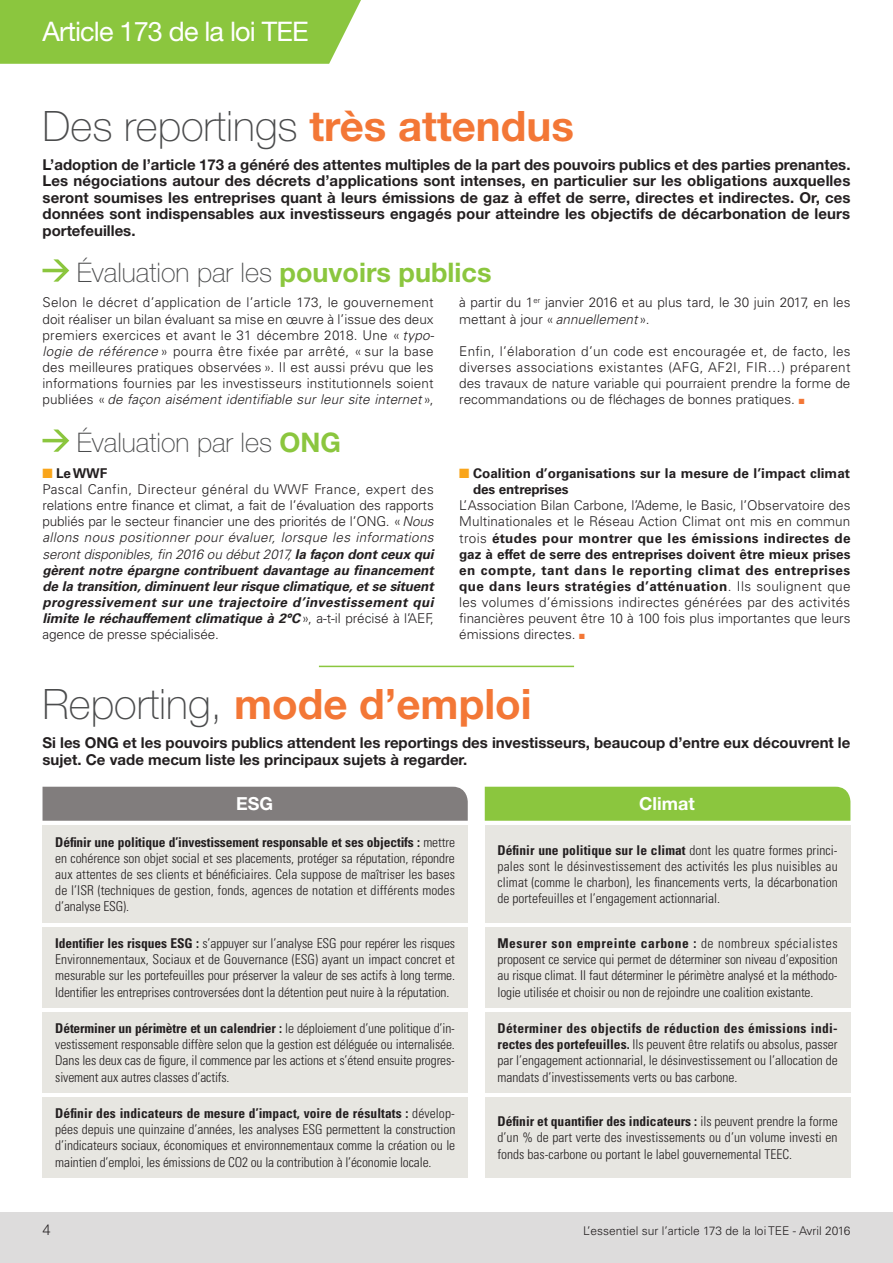
<style>
.page{position:relative;width:893px;height:1263px;background:#fff}
.page>*{position:absolute;margin:0;border:0;box-sizing:border-box;transform-origin:0 0}
.t1{font:100 42px "Helvetica Neue LT Std";color:#4b4c4d}
.t2{font:700 42px "Helvetica Neue LT Std";color:#f37736}
.t3{font:100 27px "Helvetica Neue LT Std";color:#4b4c4d}
.t4{font:27px "Helvetica Neue LT Std";letter-spacing:-.03em;color:#fff}
.t5{font:700 18px "Helvetica Neue LT Std";color:#fff}
.t6{font:700 15px/16.5px "Helvetica Neue LT Std";color:#231f20;text-align:justify}
.t7{font:300 15px "Helvetica Neue LT Std";color:#231f20}
.t8{font:300 condensed 13.5px/16px "Univers LT Std";letter-spacing:-.01em;color:#231f20;text-align:justify}
.t9{font:300 13.5px/16px "Univers LT Std";color:#231f20;text-align:justify}
.t10{font:italic 700 13.5px/16px "Univers LT Std";letter-spacing:-.005em;color:#231f20}
.t11{font:700 13.5px/16px "Univers LT Std";letter-spacing:.005em;color:#231f20}
.t12{font:300 12px "Univers LT Std";color:#231f20}
.s1{font-weight:700;color:#f37736}
.s2{font-weight:700;color:#8bc63e}
.s3{font-style:italic}
.s4{color:#f9a51b}
.s5{font-style:normal}
.s6{font-weight:300;font-style:normal}
.s7{font-weight:300}
.s8{color:#f37736}
.s9{font-weight:700}
.s10{font-weight:100;color:#4b4c4d}
</style>
<div class="page">
<div style="left:0;top:1212px;width:893px;height:51px;background:#dddcdc"></div>
<svg style="left:43px;top:259px;width:26px;height:23px"></svg>
<svg style="left:43px;top:429px;width:26px;height:23px"></svg>
<div style="left:43px;top:825px;width:425px;height:98px;background:#e7e6e1"></div>
<div style="left:485px;top:825px;width:365px;height:98px;background:#e7e6e1"></div>
<div style="left:43px;top:927px;width:425px;height:81px;background:#e7e6e1"></div>
<div style="left:485px;top:927px;width:365px;height:81px;background:#e7e6e1"></div>
<div style="left:43px;top:1012px;width:425px;height:81px;background:#e7e6e1"></div>
<div style="left:485px;top:1012px;width:365px;height:81px;background:#e7e6e1"></div>
<div style="left:43px;top:1097px;width:425px;height:81px;background:#e7e6e1"></div>
<div style="left:485px;top:1097px;width:365px;height:81px;background:#e7e6e1"></div>
<div style="left:0;top:0;width:361px;height:64px;background:#8bc63e"></div>
<div style="left:43px;top:787px;width:425px;height:34px;background:#817d7d"></div>
<div style="left:485px;top:787px;width:365px;height:34px;background:#8bc63e"></div>
<hr style="left:319px;top:666px;width:255px;height:1px;background:#8bc63e">
<h2 class="t4" style="left:43px;top:15px;width:268px">Article 173 de la loi TEE</h2>
<h1 class="t1" style="left:43px;top:102px;width:533px">Des reportings <span class="s1">très attendus</span></h1>
<p class="t6" style="left:43px;top:156px;width:810px">L’adoption de l’article 173 a généré des attentes multiples de la part des pouvoirs publics et des parties prenantes.<br>Les négociations autour des décrets d’applications sont intenses, en particulier sur les obligations auxquelles seront soumises les entreprises quant à leurs émissions de gaz à effet de serre, directes et indirectes. Or, ces données sont indispensables aux investisseurs engagés pour atteindre les objectifs de décarbonation de leurs portefeuilles.</p>
<h2 class="t3" style="left:77px;top:257px;width:416px">Évaluation par les <span class="s2">pouvoirs publics</span></h2>
<p class="t9" style="left:43px;top:295px;width:393px">Selon le décret d’application de l’article 173, le gouvernement doit réaliser un bilan évaluant sa mise en œuvre à l’issue des deux premiers exercices et avant le 31 décembre 2018. Une « <span class="s3">typo&shy;logie de référence</span> » pourra être fixée par arrêté, « sur la base des meilleures pratiques observées ». Il est aussi prévu que les informations fournies par les investisseurs institutionnels soient publiées «<span class="s3">de façon aisément identifiable sur leur site internet</span>»,</p>
<h2 class="t3" style="left:77px;top:427px;width:266px">Évaluation par les <span class="s2">ONG</span></h2>
<p class="t10" style="left:43px;top:465px;width:393px"><span class="s4">■</span> <span class="s5">Le WWF<br></span><span class="s6">Pascal Canfin, Directeur général du WWF France, expert des relations entre finance et climat, a fait de l’évaluation des rapports publiés par le secteur financier une des priorités de l’ONG. «</span><span class="s7">Nous allons nous positionner pour évaluer, lorsque les informations seront disponibles, fin 2016 ou début 2017,</span> la façon dont ceux qui gèrent notre épargne contribuent davantage au financement de la transition, diminuent leur risque climatique, et se situent progressivement sur une trajectoire d’investissement qui limite le réchauffement climatique à 2°C<span class="s6">», a-t-il précisé à l’AEF, agence de presse spécialisée.</span></p>
<p class="t9" style="left:459px;top:295px;width:393px">à partir du 1<sup>er</sup> janvier 2016 et au plus tard, le 30 juin 2017, en les mettant à jour «<span class="s3">annuellement</span>».</p>
<p class="t9" style="left:459px;top:343px;width:393px">Enfin, l’élaboration d’un code est encouragée et, de facto, les diverses associations existantes (AFG, AF2I, FIR…) préparent des travaux de nature variable qui pourraient prendre la forme de recommandations ou de fléchages de bonnes pratiques. <span class="s8">■</span></p>
<p class="t11" style="left:473px;top:465px;width:379px;text-indent:-14px"><span class="s4">■</span> Coalition d’organisations sur la mesure de l’impact climat des entreprises</p>
<p class="t9" style="left:459px;top:497px;width:393px">L’Association Bilan Carbone, l’Ademe, le Basic, l’Observatoire des Multinationales et le Réseau Action Climat ont mis en commun trois <span class="s9">études pour montrer que les émissions indirectes de gaz à effet de serre des entreprises doivent être mieux prises en compte, tant dans le reporting climat des entreprises que dans leurs stratégies d’atténuation</span>. Ils soulignent que les volumes d’émissions indirectes générées par des activités financières peuvent être 10 à 100 fois plus importantes que leurs émissions directes. <span class="s8">■</span></p>
<h1 class="t2" style="left:43px;top:678px;width:491px"><span class="s10">Reporting,</span> mode d’emploi</h1>
<p class="t6" style="left:43px;top:734px;width:809px">Si les ONG et les pouvoirs publics attendent les reportings des investisseurs, beaucoup d’entre eux découvrent le sujet. Ce vade mecum liste les principaux sujets à regarder.</p>
<h3 class="t5" style="left:236px;top:792px;width:39px">ESG</h3>
<h3 class="t5" style="left:639px;top:792px;width:57px">Climat</h3>
<p class="t8" style="left:55px;top:834px;width:401px"><span class="s9">Définir une politique d’investissement responsable et ses objectifs :</span> mettre en cohérence son objet social et ses placements, protéger sa réputation, répondre aux attentes de ses clients et bénéficiaires. Cela suppose de maîtriser les bases de l’ISR (techniques de gestion, fonds, agences de notation et différents modes d’analyse ESG).</p>
<p class="t8" style="left:497px;top:842px;width:342px"><span class="s9">Définir une politique sur le climat</span> dont les quatre formes princi&shy;pales sont le désinvestissement des activités les plus nuisibles au climat (comme le charbon), les financements verts, la décarbonation de portefeuilles et l’engagement actionnarial.</p>
<p class="t8" style="left:55px;top:935px;width:401px"><span class="s9">Identifier les risques ESG :</span> s’appuyer sur l’analyse ESG pour repérer les risques Environnementaux, Sociaux et de Gouvernance (ESG) ayant un impact concret et mesurable sur les portefeuilles pour préserver la valeur de ses actifs à long terme.<br>Identifier les entreprises controversées dont la détention peut nuire à la réputation.</p>
<p class="t8" style="left:497px;top:935px;width:342px"><span class="s9">Mesurer son empreinte carbone :</span> de nombreux spécialistes proposent ce service qui permet de déterminer son niveau d’exposition au risque climat. Il faut déterminer le périmètre analysé et la méthodo&shy;logie utilisée et choisir ou non de rejoindre une coalition existante.</p>
<p class="t8" style="left:55px;top:1020px;width:401px"><span class="s9">Déterminer un périmètre et un calendrier :</span> le déploiement d’une politique d’in&shy;vestissement responsable diffère selon que la gestion est déléguée ou internalisée.<br>Dans les deux cas de figure, il commence par les actions et s’étend ensuite progres&shy;sivement aux autres classes d’actifs.</p>
<p class="t8" style="left:497px;top:1020px;width:342px"><span class="s9">Déterminer des objectifs de réduction des émissions indi&shy;rectes des portefeuilles.</span> Ils peuvent être relatifs ou absolus, passer par l’engagement actionnarial, le désinvestissement ou l’allocation de mandats d’investissements verts ou bas carbone.</p>
<p class="t8" style="left:55px;top:1105px;width:402px"><span class="s9">Définir des indicateurs de mesure d’impact, voire de résultats :</span> dévelop&shy;pées depuis une quinzaine d’années, les analyses ESG permettent la construction d’indicateurs sociaux, économiques et environnementaux comme la création ou le maintien d’emploi, les émissions de CO2 ou la contribution à l’économie locale.</p>
<p class="t8" style="left:497px;top:1113px;width:342px"><span class="s9">Définir et quantifier des indicateurs :</span> ils peuvent prendre la forme d’un % de part verte des investissements ou d’un volume investi en fonds bas-carbone ou portant le label gouvernemental TEEC.</p>
<p class="t7" style="left:43px;top:1221px;width:10px">4</p>
<p class="t12" style="left:583px;top:1224px;width:269px">L’essentiel sur l’article 173 de la loi TEE - Avril 2016</p>
</div>
